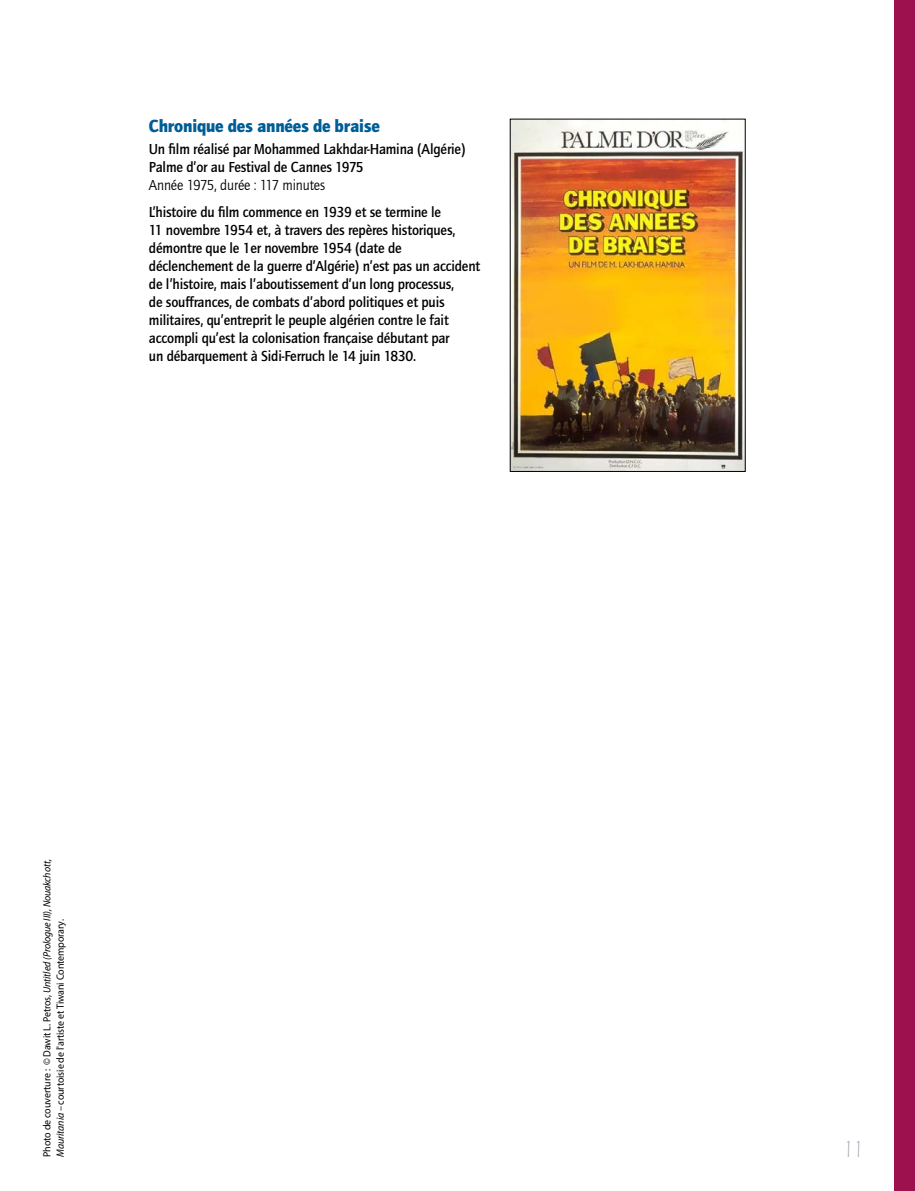
<style>
.page{position:relative;width:915px;height:1191px;background:#fff}
.page>*{position:absolute;margin:0;border:0;box-sizing:border-box;transform-origin:0 0}
.t1{font:300 24px "ITC Eras Std";color:#a1a7af;scale:.95 1}
.t2{font:900 18px "Quay Sans ITC Std";letter-spacing:-.01em;color:#005d95;scale:.95 1}
.t3{font:500 15px/18px "Quay Sans ITC Std";letter-spacing:-.01em;color:#000;scale:.95 1}
.t4{font:15px "Quay Sans ITC Std";letter-spacing:-.01em;color:#000;scale:.95 1}
.t5{font:10.5px "Myriad Pro";letter-spacing:-.01em;color:#000;scale:.95 1}
.s1{font-style:italic}
</style>
<div class="page">
<div style="left:893px;top:0;width:21px;height:1191px;background:#9e114f"></div>
<img style="left:511px;top:121px;width:232px;height:349px">
<p class="t2" style="left:149px;top:115px;width:245px">Chronique des années de braise</p>
<p class="t3" style="left:149px;top:140px;width:334px">Un film réalisé par Mohammed Lakhdar-Hamina (Algérie)<br>Palme d’or au Festival de Cannes 1975</p>
<p class="t4" style="left:149px;top:176px;width:187px">Année 1975, durée : 117 minutes</p>
<p class="t3" style="left:149px;top:203px;width:350px">L’histoire du film commence en 1939 et se termine le<br>11 novembre 1954 et, à travers des repères historiques, démontre que le 1er novembre 1954 (date de déclenchement de la guerre d’Algérie) n’est pas un accident de l’histoire, mais l’aboutissement d’un long processus,<br>de souffrances, de combats d’abord politiques et puis militaires, qu’entreprit le peuple algérien contre le fait accompli qu’est la colonisation française débutant par<br>un débarquement à Sidi-Ferruch le 14 juin 1830.</p>
<p class="t5" style="left:40px;top:1157px;width:315px;rotate:-90deg">Photo de couverture : © Dawit L. Petros, <span class="s1">Untitled (Prologue III), Nouakchott,</span></p>
<p class="t5" style="left:54px;top:1157px;width:252px;rotate:-90deg"><span class="s1">Mauritania –</span> courtoisie de l'artiste et Tiwani Contemporary.</p>
<h1 class="t1" style="left:842px;top:1135px;width:25px">11</h1>
</div>
